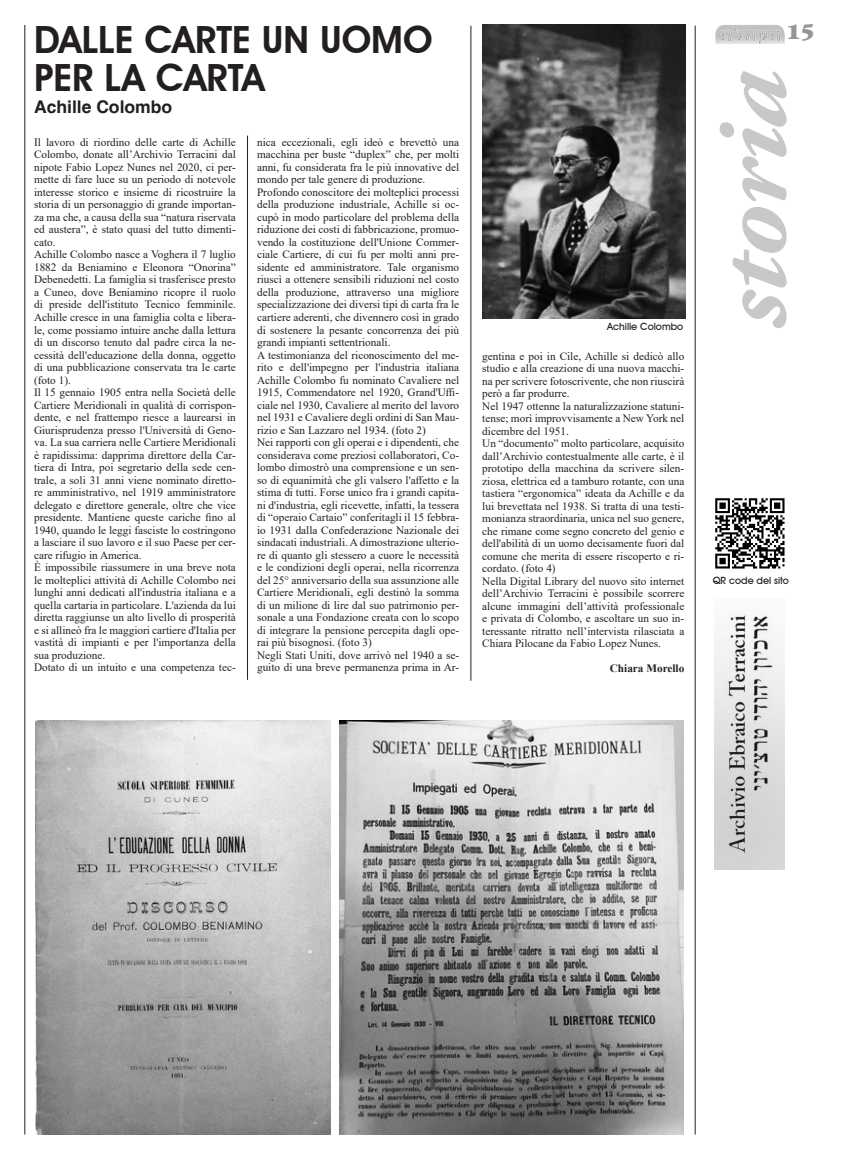
<style>
.page{position:relative;width:851px;height:1170px;background:#fff}
.page>*{position:absolute;margin:0;border:0;box-sizing:border-box;transform-origin:0 0}
.rubriche{font:italic 700 103.5px "Adobe Garamond Pro";color:#c7c8ca;scale:1.09 1}
.TITOLO{font:600 37.5px/37.5px "Avant Garde IT Cby BT";color:#231f20}
.t1{font:900 22.5px "Garamond IT Cby BT";color:#939598}
.sottotitolo{font:700 17.5px "Helvetica";color:#231f20}
.Testo_Articoli{font:11.25px/12.5px "Times New Roman";color:#231f20;text-align:justify}
.firma{font:700 11.25px "Times New Roman";color:#231f20}
.Didascalia{font:500 10px "Avant Garde IT Cby BT";color:#231f20}
</style>
<div class="page">
<hr style="left:25px;top:25px;width:1px;height:1109px;background:#231f20">
<img style="left:715px;top:25px;width:69px;height:19px">
<hr style="left:247px;top:136px;width:1px;height:543px;background:#231f20">
<hr style="left:470px;top:26px;width:1px;height:654px;background:#231f20">
<hr style="left:694px;top:26px;width:1px;height:1108px;background:#231f20">
<img style="left:714px;top:615px;width:70px;height:254px">
<img style="left:715px;top:499px;width:69px;height:69px">
<img style="left:482px;top:25px;width:203px;height:294px">
<img style="left:35px;top:720px;width:296px;height:414px">
<img style="left:339px;top:720px;width:344px;height:414px">
<p class="TITOLO" style="left:34px;top:21px;width:400px">DALLE CARTE UN UOMO<br>PER LA CARTA</p>
<p class="sottotitolo" style="left:34px;top:96px;width:140px">Achille Colombo</p>
<p class="Testo_Articoli" style="left:257px;top:135px;width:203px">nica eccezionali, egli ideò e brevettò una macchina per buste “duplex” che, per molti anni, fu considerata fra le più innovative del mondo per tale genere di produzione.</p>
<p class="Testo_Articoli" style="left:257px;top:185px;width:203px">Profondo conoscitore dei molteplici processi della produzione industriale, Achille si oc&shy;cupò in modo particolare del problema della riduzione dei costi di fabbricazione, promuo&shy;vendo la costituzione dell'Unione Commer&shy;ciale Cartiere, di cui fu per molti anni pre&shy;sidente ed amministratore. Tale organismo riuscì a ottenere sensibili riduzioni nel costo della produzione, attraverso una migliore specializzazione dei diversi tipi di carta fra le cartiere aderenti, che divennero così in grado di sostenere la pesante concorrenza dei più grandi impianti settentrionali.</p>
<p class="Testo_Articoli" style="left:257px;top:348px;width:203px">A testimonianza del riconoscimento del me&shy;rito e dell'impegno per l'industria italiana Achille Colombo fu nominato Cavaliere nel 1915, Commendatore nel 1920, Grand'Uffi&shy;ciale nel 1930, Cavaliere al merito del lavoro nel 1931 e Cavaliere degli ordini di San Mau&shy;rizio e San Lazzaro nel 1934. (foto 2)</p>
<p class="Testo_Articoli" style="left:257px;top:435px;width:203px">Nei rapporti con gli operai e i dipendenti, che considerava come preziosi collaboratori, Co&shy;lombo dimostrò una comprensione e un sen&shy;so di equanimità che gli valsero l'affetto e la stima di tutti. Forse unico fra i grandi capita&shy;ni d'industria, egli ricevette, infatti, la tessera di “operaio Cartaio” conferitagli il 15 febbra&shy;io 1931 dalla Confederazione Nazionale dei sindacati industriali. A dimostrazione ulterio&shy;re di quanto gli stessero a cuore le necessità e le condizioni degli operai, nella ricorrenza del 25° anniversario della sua assunzione alle Cartiere Meridionali, egli destinò la somma di un milione di lire dal suo patrimonio per&shy;sonale a una Fondazione creata con lo scopo di integrare la pensione percepita dagli ope&shy;rai più bisognosi. (foto 3)</p>
<p class="Testo_Articoli" style="left:257px;top:648px;width:203px">Negli Stati Uniti, dove arrivò nel 1940 a se&shy;guito di una breve permanenza prima in Ar-</p>
<p class="Testo_Articoli" style="left:34px;top:135px;width:203px">Il lavoro di riordino delle carte di Achille Colombo, donate all’Archivio Terracini dal nipote Fabio Lopez Nunes nel 2020, ci per&shy;mette di fare luce su un periodo di notevole interesse storico e insieme di ricostruire la storia di un personaggio di grande importan&shy;za ma che, a causa della sua “natura riservata ed austera”, è stato quasi del tutto dimenti&shy;cato.</p>
<p class="Testo_Articoli" style="left:34px;top:248px;width:203px">Achille Colombo nasce a Voghera il 7 luglio 1882 da Beniamino e Eleonora “Onorina” Debenedetti. La famiglia si trasferisce presto a Cuneo, dove Beniamino ricopre il ruolo di preside dell'istituto Tecnico femminile.<br>Achille cresce in una famiglia colta e libera&shy;le, come possiamo intuire anche dalla lettura di un discorso tenuto dal padre circa la ne&shy;cessità dell'educazione della donna, oggetto di una pubblicazione conservata tra le carte (foto 1).</p>
<p class="Testo_Articoli" style="left:34px;top:385px;width:203px">Il 15 gennaio 1905 entra nella Società delle Cartiere Meridionali in qualità di corrispon&shy;dente, e nel frattempo riesce a laurearsi in Giurisprudenza presso l'Università di Geno&shy;va. La sua carriera nelle Cartiere Meridionali è rapidissima: dapprima direttore della Car&shy;tiera di Intra, poi segretario della sede cen&shy;trale, a soli 31 anni viene nominato diretto&shy;re amministrativo, nel 1919 amministratore delegato e direttore generale, oltre che vice presidente. Mantiene queste cariche fino al 1940, quando le leggi fasciste lo costringono a lasciare il suo lavoro e il suo Paese per cer&shy;care rifugio in America.</p>
<p class="Testo_Articoli" style="left:34px;top:560px;width:203px">È impossibile riassumere in una breve nota le molteplici attività di Achille Colombo nei lunghi anni dedicati all'industria italiana e a quella cartaria in particolare. L'azienda da lui diretta raggiunse un alto livello di prosperità e si allineò fra le maggiori cartiere d'Italia per vastità di impianti e per l'importanza della sua produzione.</p>
<p class="Testo_Articoli" style="left:34px;top:660px;width:203px">Dotato di un intuito e una competenza tec-</p>
<p class="Didascalia" style="left:607px;top:320px;width:77px">Achille Colombo</p>
<p class="Testo_Articoli" style="left:482px;top:349px;width:203px">gentina e poi in Cile, Achille si dedicò allo studio e alla creazione di una nuova macchi&shy;na per scrivere fotoscrivente, che non riuscirà però a far produrre.</p>
<p class="Testo_Articoli" style="left:482px;top:399px;width:203px">Nel 1947 ottenne la naturalizzazione statuni&shy;tense; morì improvvisamente a New York nel dicembre del 1951.</p>
<p class="Testo_Articoli" style="left:482px;top:437px;width:203px">Un “documento” molto particolare, acquisito dall’Archivio contestualmente alle carte, è il prototipo della macchina da scrivere silen&shy;ziosa, elettrica ed a tamburo rotante, con una tastiera “ergonomica” ideata da Achille e da lui brevettata nel 1938. Si tratta di una testi&shy;monianza straordinaria, unica nel suo genere, che rimane come segno concreto del genio e dell'abilità di un uomo decisamente fuori dal comune che merita di essere riscoperto e ri&shy;cordato. (foto 4)</p>
<p class="Testo_Articoli" style="left:482px;top:574px;width:203px">Nella Digital Library del nuovo sito internet dell’Archivio Terracini è possibile scorrere alcune immagini dell’attività professionale e privata di Colombo, e ascoltare un suo in&shy;teressante ritratto nell’intervista rilasciata a Chiara Pilocane da Fabio Lopez Nunes.</p>
<p class="firma" style="left:609px;top:660px;width:76px">Chiara Morello</p>
<h3 class="t1" style="left:786px;top:18px;width:30px">15</h3>
<p class="rubriche" style="left:692px;top:329px;width:238px;rotate:-90deg">storia</p>
<p class="Didascalia" style="left:712px;top:574px;width:78px">QR code del sito</p>
</div>
